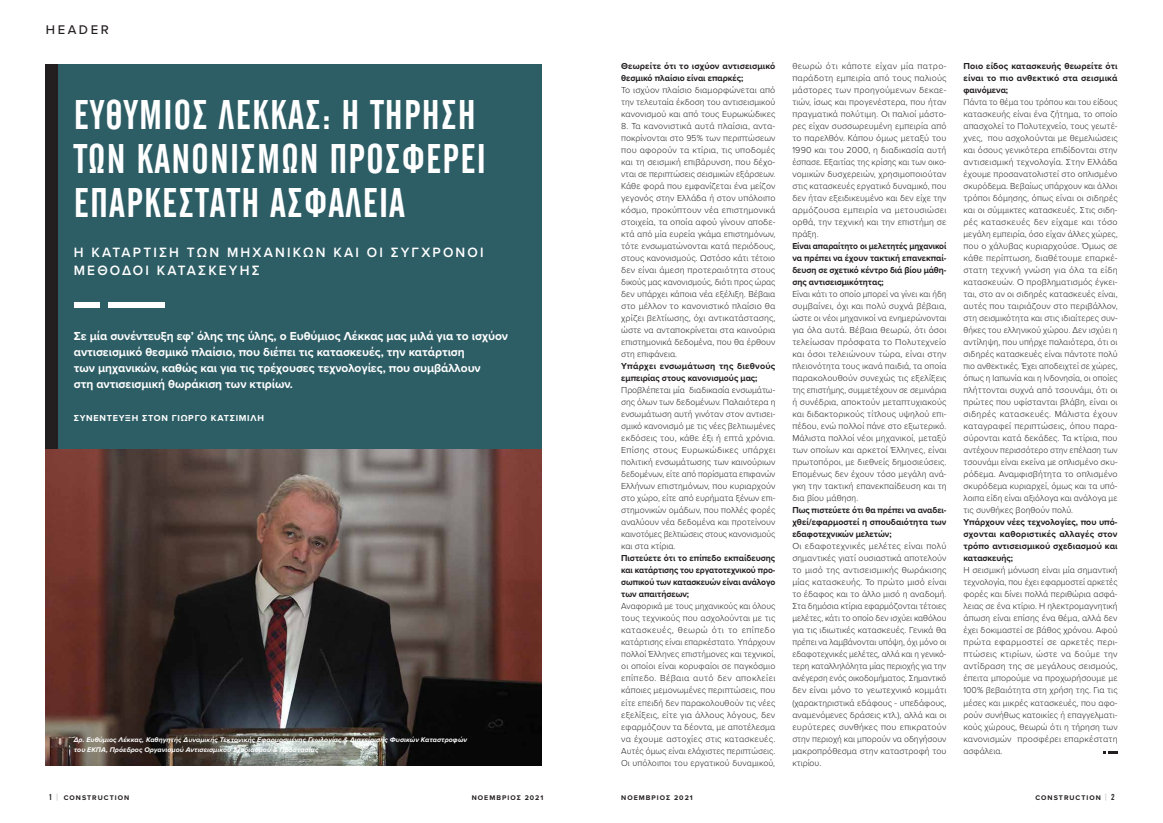
<style>
.page{position:relative;width:1163px;height:823px;background:#fff}
.page>*{position:absolute;margin:0;border:0;box-sizing:border-box;transform-origin:0 0}
.t1{font:41px/44px "CF Blast Gothic Medi";letter-spacing:.03em;color:#fff}
.t2{font:600 14px/18px "Proxima Nova";letter-spacing:.16em;color:#fff}
.t3{font:500 13px "Proxima Nova";letter-spacing:.2em;color:#231f20}
.t4{font:700 12px/16px "Proxima Nova";color:#fff}
.t5{font:300 9px/12px "Proxima Nova";letter-spacing:.005em;color:#231f20;text-align:justify}
.t6{font:300 9px/12px "Proxima Nova";letter-spacing:.005em;color:#231f20;text-align:justify;scale:.94 1}
.t7{font:300 9px/12px "Proxima Nova";letter-spacing:.005em;color:#231f20;text-align:justify;scale:.95 1}
.t8{font:700 9px/12px "Proxima Nova";color:#231f20;text-align:justify}
.t9{font:700 9px/12px "Proxima Nova";color:#231f20;text-align:justify;scale:.94 1}
.t10{font:700 9px/12px "Proxima Nova";color:#231f20;text-align:justify;scale:.96 1}
.t11{font:700 9px "Proxima Nova";letter-spacing:.08em;color:#fff}
.t12{font:italic 700 7px/10px "Proxima Nova";letter-spacing:.01em;color:#fff}
.t13{font:700 7px "Proxima Nova";letter-spacing:.145em;color:#231f20}
.s1{font-family:"CF Blast Gothic Medi";font-weight:400;font-size:8.5px}
.s2{font-family:"CF Blast Gothic Medi";font-weight:400;color:#bcbec0}
</style>
<div class="page">
<svg style="left:1103px;top:751px;width:14px;height:2px"></svg>
<div style="left:45px;top:64px;width:496px;height:385px;background:#2d5d65"></div>
<div style="left:45px;top:64px;width:13px;height:385px;background:#231f20"></div>
<img style="left:46px;top:449px;width:495px;height:316px">
<div style="left:74px;top:301px;width:25px;height:6px;background:#fff"></div>
<div style="left:108px;top:301px;width:56px;height:6px;background:#fff"></div>
<h3 class="t3" style="left:46px;top:19px;width:65px">HEADER</h3>
<h1 class="t1" style="left:74px;top:94px;width:413px">ΕΥΘΎΜΙΟΣ ΛΈΚΚΑΣ: Η ΤΉΡΗΣΗ<br>ΤΩΝ ΚΑΝΟΝΙΣΜΏΝ ΠΡΟΣΦΈΡΕΙ<br>ΕΠΑΡΚΈΣΤΑΤΗ ΑΣΦΆΛΕΙΑ</h1>
<h2 class="t2" style="left:74px;top:243px;width:411px">Η ΚΑΤΆΡΤΙΣΗ ΤΩΝ ΜΗΧΑΝΙΚΏΝ ΚΑΙ ΟΙ ΣΎΓΧΡΟΝΟΙ<br>ΜΈΘΟΔΟΙ ΚΑΤΑΣΚΕΥΉ</h2>
<h2 class="t2" style="left:252px;top:261px;width:9px">Σ</h2>
<p class="t4" style="left:74px;top:327px;width:435px">Σε μία συνέντευξη εφ’ όλης της ύλης, ο Ευθύμιος Λέκκας μας μιλά για το ισχύον αντισεισμικό θεσμικό πλαίσιο, που διέπει τις κατασκευές, την κατάρτιση<br>των μηχανικών, καθώς και για τις τρέχουσες τεχνολογίες, που συμβάλλουν<br>στη αντισεισμική θωράκιση των κτιρίων.</p>
<p class="t11" style="left:74px;top:411px;width:190px">ΣΥΝΈΝΤΕΥΞΗ ΣΤΟΝ ΓΙΏΡΓΟ ΚΑΤΣΙΜΙΛΉ</p>
<p class="t12" style="left:74px;top:734px;width:395px">Δρ. Ευθύμιος Λέκκας, Καθηγητής Δυναμικής Τεκτονικής Εφαρμοσμένης Γεωλογίας &amp; Διαχείρισης Φυσικών Καταστροφών του ΕΚΠΑ, Πρόεδρος Οργανισμού Αντισεισμικού Σχεδιασμού &amp; Προστασίας</p>
<p class="t8" style="left:621px;top:59px;width:156px">Θεωρείτε ότι το ισχύον αντισεισμικό θεσμικό πλαίσιο είναι επαρκές;</p>
<p class="t5" style="left:621px;top:83px;width:156px">Το ισχύον πλαίσιο διαμορφώνεται από την τελευταία έκδοση του αντισεισμικού κανονισμού και από τους Ευρωκώδικες</p>
<p class="t5" style="left:621px;top:119px;width:156px">8. Τα κανονιστικά αυτά πλαίσια, αντα&shy;ποκρίνονται στο 95% των περιπτώσεων που αφορούν τα κτίρια, τις υποδομές και τη σεισμική επιβάρυνση, που δέχο&shy;νται σε περιπτώσεις σεισμικών εξάρσεων.<br>Κάθε φορά που εμφανίζεται ένα μείζον γεγονός στην Ελλάδα ή στον υπόλοιπο κόσμο, προκύπτουν νέα επιστημονικά στοιχεία, τα οποία αφού γίνουν αποδε&shy;κτά από μία ευρεία γκάμα επιστημόνων, τότε ενσωματώνονται κατά περιόδους, στους κανονισμούς. Ωστόσο κάτι τέτοιο δεν είναι άμεση προτεραιότητα στους δικούς μας κανονισμούς, διότι προς ώρας δεν υπάρχει κάποια νέα εξέλιξη. Βέβαια στο μέλλον το κανονιστικό πλαίσιο θα χρίζει βελτίωσης, όχι αντικατάστασης, ώστε να ανταποκρίνεται στα καινούρια επιστημονικά δεδομένα, που θα έρθουν στη επιφάνεια.</p>
<p class="t8" style="left:621px;top:359px;width:156px">Υπάρχει ενσωμάτωση της διεθνούς εμπειρίας στους κανονισμούς μας;</p>
<p class="t5" style="left:621px;top:383px;width:156px">Προβλέπεται μία διαδικασία ενσωμάτω&shy;σης όλων των δεδομένων. Παλαιότερα η ενσωμάτωση αυτή γινόταν στον αντισει&shy;σμικό κανονισμό με τις νέες βελτιωμένες εκδόσεις του, κάθε έξι ή επτά χρόνια.<br>Επίσης στους Ευρωκώδικες υπάρχει πολιτική ενσωμάτωσης των καινούριων δεδομένων, είτε από πορίσματα επιφανών Ελλήνων επιστημόνων, που κυριαρχούν στο χώρο, είτε από ευρήματα ξένων επι&shy;στημονικών ομάδων, που πολλές φορές αναλύουν νέα δεδομένα και προτείνουν καινοτόμες βελτιώσεις στους κανονισμούς και στα κτίρια.</p>
<p class="t8" style="left:621px;top:551px;width:156px">Πιστεύετε ότι το επίπεδο εκπαίδευσης και κατάρτισης του εργατοτεχνικού προ&shy;σωπικού των κατασκευών είναι ανάλογο των απαιτήσεων;</p>
<p class="t7" style="left:621px;top:599px;width:164px">Αναφορικά με τους μηχανικούς και όλους τους τεχνικούς που ασχολούνται με τις κατασκευές, θεωρώ ότι το επίπεδο κατάρτισης είναι επαρκέστατο. Υπάρχουν πολλοί Έλληνες επιστήμονες και τεχνικοί, οι οποίοι είναι κορυφαίοι σε παγκόσμιο επίπεδο. Βέβαια αυτό δεν αποκλείει κάποιες μεμονωμένες περιπτώσεις, που είτε επειδή δεν παρακολουθούν τις νέες εξελίξεις, είτε για άλλους λόγους, δεν εφαρμόζουν τα δέοντα, με αποτέλεσμα να έχουμε αστοχίες στις κατασκευές.<br>Αυτές όμως είναι ελάχιστες περιπτώσεις.<br>Οι υπόλοιποι του εργατικού δυναμικού,</p>
<p class="t5" style="left:792px;top:59px;width:156px">θεωρώ ότι κάποτε είχαν μία πατρο&shy;παράδοτη εμπειρία από τους παλιούς μάστορες των προηγούμενων δεκαε&shy;τιών, ίσως και προγενέστερα, που ήταν πραγματικά πολύτιμη. Οι παλιοί μάστο&shy;ρες είχαν συσσωρευμένη εμπειρία από το παρελθόν. Κάπου όμως μεταξύ του 1990 και του 2000, η διαδικασία αυτή έσπασε. Εξαιτίας της κρίσης και των οικο&shy;νομικών δυσχερειών, χρησιμοποιούταν στις κατασκευές εργατικό δυναμικό, που δεν ήταν εξειδικευμένο και δεν είχε την αρμόζουσα εμπειρία να μετουσιώσει ορθά, την τεχνική και την επιστήμη σε πράξη.</p>
<p class="t9" style="left:792px;top:239px;width:165px">Είναι απαραίτητο οι μελετητές μηχανικοί να πρέπει να έχουν τακτική επανεκπαί&shy;δευση σε σχετικό κέντρο διά βίου μάθη&shy;σης αντισεισμικότητας;</p>
<p class="t6" style="left:792px;top:287px;width:165px">Είναι κάτι το οποίο μπορεί να γίνει και ήδη συμβαίνει, όχι και πολύ συχνά βέβαια, ώστε οι νέοι μηχανικοί να ενημερώνονται για όλα αυτά. Βέβαια θεωρώ, ότι όσοι τελείωσαν πρόσφατα το Πολυτεχνείο και όσοι τελειώνουν τώρα, είναι στην πλειονότητα τους ικανά παιδιά, τα οποία παρακολουθούν συνεχώς τις εξελίξεις της επιστήμης, συμμετέχουν σε σεμινάρια ή συνέδρια, αποκτούν μεταπτυχιακούς και διδακτορικούς τίτλους υψηλού επι&shy;πέδου, ενώ πολλοί πάνε στο εξωτερικό.<br>Μάλιστα πολλοί νέοι μηχανικοί, μεταξύ των οποίων και αρκετοί Έλληνες, είναι πρωτοπόροι, με διεθνείς δημοσιεύσεις.<br>Επομένως δεν έχουν τόσο μεγάλη ανά&shy;γκη την τακτική επανεκπαίδευση και τη δια βίου μάθηση.</p>
<p class="t10" style="left:792px;top:503px;width:162px">Πως πιστεύετε ότι θα πρέπει να αναδει&shy;χθεί/εφαρμοστεί η σπουδαιότητα των εδαφοτεχνικών μελετών;</p>
<p class="t5" style="left:792px;top:539px;width:156px">Οι εδαφοτεχνικές μελέτες είναι πολύ σημαντικές γιατί ουσιαστικά αποτελούν το μισό της αντισεισμικής θωράκισης μίας κατασκευής. Το πρώτο μισό είναι το έδαφος και το άλλο μισό η αναδομή.<br>Στα δημόσια κτίρια εφαρμόζονται τέτοιες μελέτες, κάτι το οποίο δεν ισχύει καθόλου για τις ιδιωτικές κατασκευές. Γενικά θα πρέπει να λαμβάνονται υπόψη, όχι μόνο οι εδαφοτεχνικές μελέτες, αλλά και η γενικό&shy;τερη καταλληλόλητα μίας περιοχής για την ανέγερση ενός οικοδομήματος. Σημαντικό δεν είναι μόνο το γεωτεχνικό κομμάτι (χαρακτηριστικά εδάφους - υπεδάφους, αναμενόμενες δράσεις κτλ.), αλλά και οι ευρύτερες συνθήκες που επικρατούν στην περιοχή και μπορούν να οδηγήσουν μακροπρόθεσμα στην καταστροφή του κτιρίου.</p>
<p class="t8" style="left:963px;top:59px;width:156px">Ποιο είδος κατασκευής θεωρείτε ότι είναι το πιο ανθεκτικό στα σεισμικά φαινόμενα;</p>
<p class="t6" style="left:963px;top:95px;width:165px">Πάντα το θέμα του τρόπου και του είδους κατασκευής είναι ένα ζήτημα, το οποίο απασχολεί το Πολυτεχνείο, τους γεωτέ&shy;χνες, που ασχολούνται με θεμελιώσεις και όσους γενικότερα επιδίδονται στην αντισεισμική τεχνολογία. Στην Ελλάδα έχουμε προσανατολιστεί στο οπλισμένο σκυρόδεμα. Βεβαίως υπάρχουν και άλλοι τρόποι δόμησης, όπως είναι οι σιδηρές και οι σύμμικτες κατασκευές. Στις σιδη&shy;ρές κατασκευές δεν είχαμε και τόσο μεγάλη εμπειρία, όσο είχαν άλλες χώρες, που ο χάλυβας κυριαρχούσε. Όμως σε κάθε περίπτωση, διαθέτουμε επαρκέ&shy;στατη τεχνική γνώση για όλα τα είδη κατασκευών. Ο προβληματισμός έγκει&shy;ται, στο αν οι σιδηρές κατασκευές είναι, αυτές που ταιριάζουν στο περιβάλλον, στη σεισμικότητα και στις ιδιαίτερες συν&shy;θήκες του ελληνικού χώρου. Δεν ισχύει η αντίληψη, που υπήρχε παλαιότερα, ότι οι σιδηρές κατασκευές είναι πάντοτε πολύ πιο ανθεκτικές. Έχει αποδειχτεί σε χώρες, όπως η Ιαπωνία και η Ινδονησία, οι οποίες πλήττονται συχνά από τσουνάμι, ότι οι πρώτες που υφίστανται βλάβη, είναι οι σιδηρές κατασκευές. Μάλιστα έχουν καταγραφεί περιπτώσεις, όπου παρα&shy;σύρονται κατά δεκάδες. Τα κτίρια, που αντέχουν περισσότερο στην επέλαση των τσουνάμι είναι εκείνα με οπλισμένο σκυ&shy;ρόδεμα. Αναμφισβήτητα το οπλισμένο σκυρόδεμα κυριαρχεί, όμως και τα υπό&shy;λοιπα είδη είναι αξιόλογα και ανάλογα με τις συνθήκες βοηθούν πολύ.</p>
<p class="t8" style="left:963px;top:515px;width:156px">Υπάρχουν νέες τεχνολογίες, που υπό&shy;σχονται καθοριστικές αλλαγές στον τρόπο αντισεισμικού σχεδιασμού και κατασκευής;</p>
<p class="t5" style="left:963px;top:563px;width:156px">Η σεισμική μόνωση είναι μία σημαντική τεχνολογία, που έχει εφαρμοστεί αρκετές φορές και δίνει πολλά περιθώρια ασφά&shy;λειας σε ένα κτίριο. Η ηλεκτρομαγνητική άπωση είναι επίσης ένα θέμα, αλλά δεν έχει δοκιμαστεί σε βάθος χρόνου. Αφού πρώτα εφαρμοστεί σε αρκετές περι&shy;πτώσεις κτιρίων, ώστε να δούμε την αντίδραση της σε μεγάλους σεισμούς, έπειτα μπορούμε να προχωρήσουμε με 100% βεβαιότητα στη χρήση της. Για τις μέσες και μικρές κατασκευές, που αφο&shy;ρούν συνήθως κατοικίες ή επαγγελματι&shy;κούς χώρους, θεωρώ ότι η τήρηση των κανονισμών προσφέρει επαρκέστατη ασφάλεια.</p>
<p class="t13" style="left:49px;top:792px;width:81px"><span class="s1">1</span> <span class="s2">|</span> CONSTRUCTION</p>
<p class="t13" style="left:1035px;top:792px;width:81px">CONSTRUCTION <span class="s2">|</span> <span class="s1">2</span></p>
<p class="t13" style="left:471px;top:792px;width:73px">ΝΟΕΜΒΡΙΟΣ 2021</p>
<p class="t13" style="left:621px;top:792px;width:73px">ΝΟΕΜΒΡΙΟΣ 2021</p>
</div>
